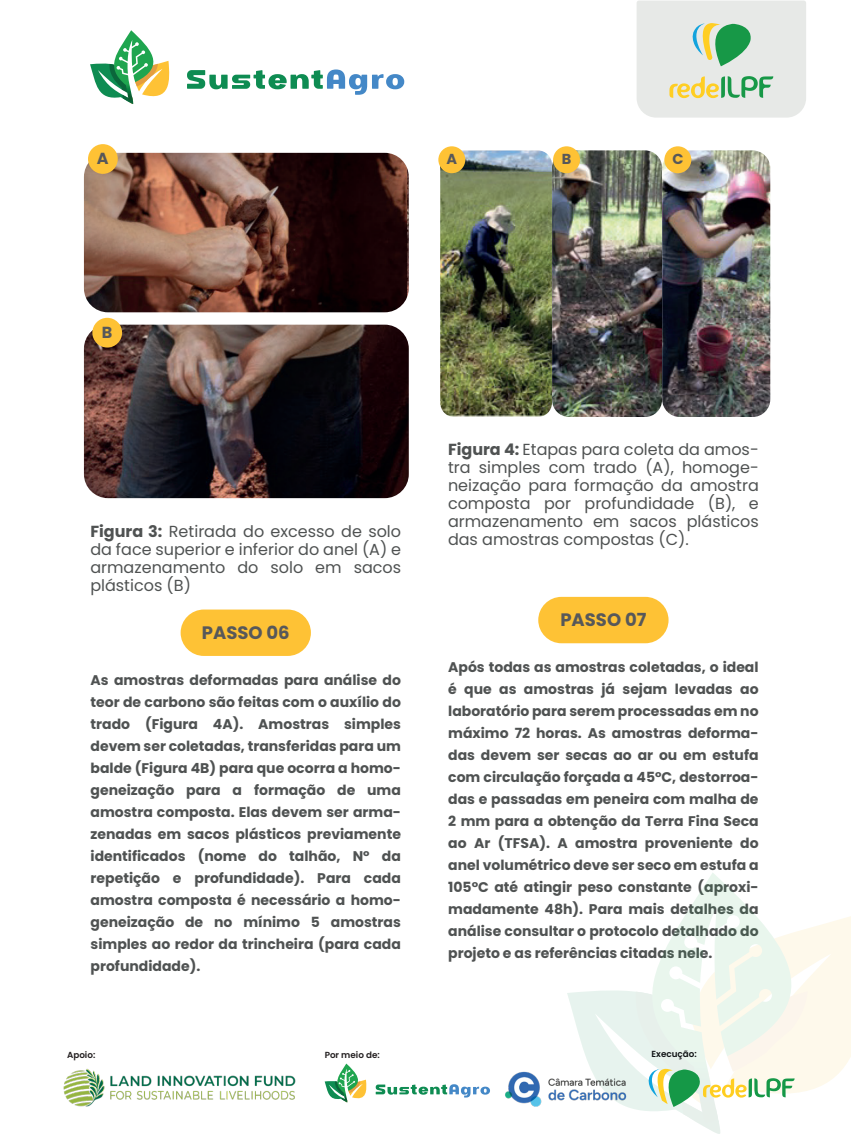
<style>
.page{position:relative;width:851px;height:1134px;background:#fff}
.page>*{position:absolute;margin:0;border:0;box-sizing:border-box;transform-origin:0 0}
.t1{font:700 18px "Poppins";color:#57585a}
.t2{font:16px/18px "Poppins";color:#4f5252;text-align:justify}
.t3{font:700 16px "Poppins";color:#57585a}
.t4{font:700 14.4px "Poppins";color:#57585a}
.t5{font:700 14px/22px "Poppins";color:#4f5252;text-align:justify}
.t6{font:600 8.8px "Poppins";color:#231f20}
.t7{font:600 8.8px "Poppins";color:#101315}
.s1{font-weight:700}
</style>
<div class="page">
<svg style="left:637px;top:1px;width:169px;height:117px;background:#d7e1d4"></svg>
<svg style="left:90px;top:30px;width:80px;height:74px"></svg>
<svg style="left:187px;top:69px;width:217px;height:26px"></svg>
<div style="left:180px;top:609px;width:131px;height:47px;background:#fec235;border-radius:23px"></div>
<div style="left:538px;top:597px;width:130px;height:46px;background:#fec235;border-radius:23px"></div>
<img style="left:84px;top:153px;width:325px;height:159px">
<img style="left:84px;top:325px;width:325px;height:173px">
<div style="left:88px;top:144px;width:30px;height:30px;background:#fec235;border-radius:15px"></div>
<div style="left:92px;top:318px;width:30px;height:30px;background:#fec235;border-radius:15px"></div>
<img style="left:440px;top:150px;width:330px;height:267px">
<div style="left:438px;top:146px;width:27px;height:27px;background:#fec235;border-radius:13px"></div>
<div style="left:553px;top:146px;width:27px;height:27px;background:#fec235;border-radius:13px"></div>
<div style="left:664px;top:146px;width:27px;height:27px;background:#fec235;border-radius:13px"></div>
<svg style="left:687px;top:873px;width:66px;height:40px"></svg>
<svg style="left:324px;top:1063px;width:43px;height:39px"></svg>
<svg style="left:375px;top:1084px;width:115px;height:13px"></svg>
<img style="left:63px;top:1068px;width:233px;height:39px">
<svg style="left:567px;top:913px;width:283px;height:221px"></svg>
<img style="left:505px;top:1071px;width:121px;height:36px">
<p class="t3" style="left:97px;top:149px;width:13px">A</p>
<p class="t4" style="left:446px;top:151px;width:12px">A</p>
<p class="t4" style="left:561px;top:151px;width:11px">B</p>
<p class="t4" style="left:672px;top:151px;width:13px">C</p>
<p class="t3" style="left:102px;top:323px;width:12px">B</p>
<p class="t2" style="left:90px;top:523px;width:312px"><span class="s1">Figura 3:</span> Retirada do excesso de solo da face superior e inferior do anel (A) e armazenamento do solo em sacos plásticos (B)</p>
<p class="t1" style="left:202px;top:622px;width:89px">PASSO 06</p>
<p class="t5" style="left:90px;top:669px;width:312px">As amostras deformadas para análise do teor de carbono são feitas com o auxílio do trado (Figura 4A). Amostras simples devem ser coletadas, transferidas para um balde (Figura 4B) para que ocorra a homo&shy;geneização para a formação de uma amostra composta. Elas devem ser arma&shy;zenadas em sacos plásticos previamente identificados (nome do talhão, Nº da repetição e profundidade). Para cada amostra composta é necessário a homo&shy;geneização de no mínimo 5 amostras simples ao redor da trincheira (para cada profundidade).</p>
<p class="t2" style="left:448px;top:441px;width:312px"><span class="s1">Figura 4:</span> Etapas para coleta da amos&shy;tra simples com trado (A), homoge&shy;neização para formação da amostra composta por profundidade (B), e armazenamento em sacos plásticos das amostras compostas (C).</p>
<p class="t1" style="left:560px;top:610px;width:87px">PASSO 07</p>
<p class="t5" style="left:448px;top:656px;width:312px">Após todas as amostras coletadas, o ideal é que as amostras já sejam levadas ao laboratório para serem processadas em no máximo 72 horas. As amostras deforma&shy;das devem ser secas ao ar ou em estufa com circulação forçada a 45°C, destorroa&shy;das e passadas em peneira com malha de 2 mm para a obtenção da Terra Fina Seca ao Ar (TFSA). A amostra proveniente do anel volumétrico deve ser seco em estufa a 105°C até atingir peso constante (aproxi&shy;madamente 48h). Para mais detalhes da análise consultar o protocolo detalhado do projeto e as referências citadas nele.</p>
<p class="t6" style="left:67px;top:1050px;width:30px">Apoio:</p>
<p class="t6" style="left:324px;top:1050px;width:57px">Por meio de:</p>
<p class="t7" style="left:651px;top:1049px;width:47px">Execução:</p>
</div>
